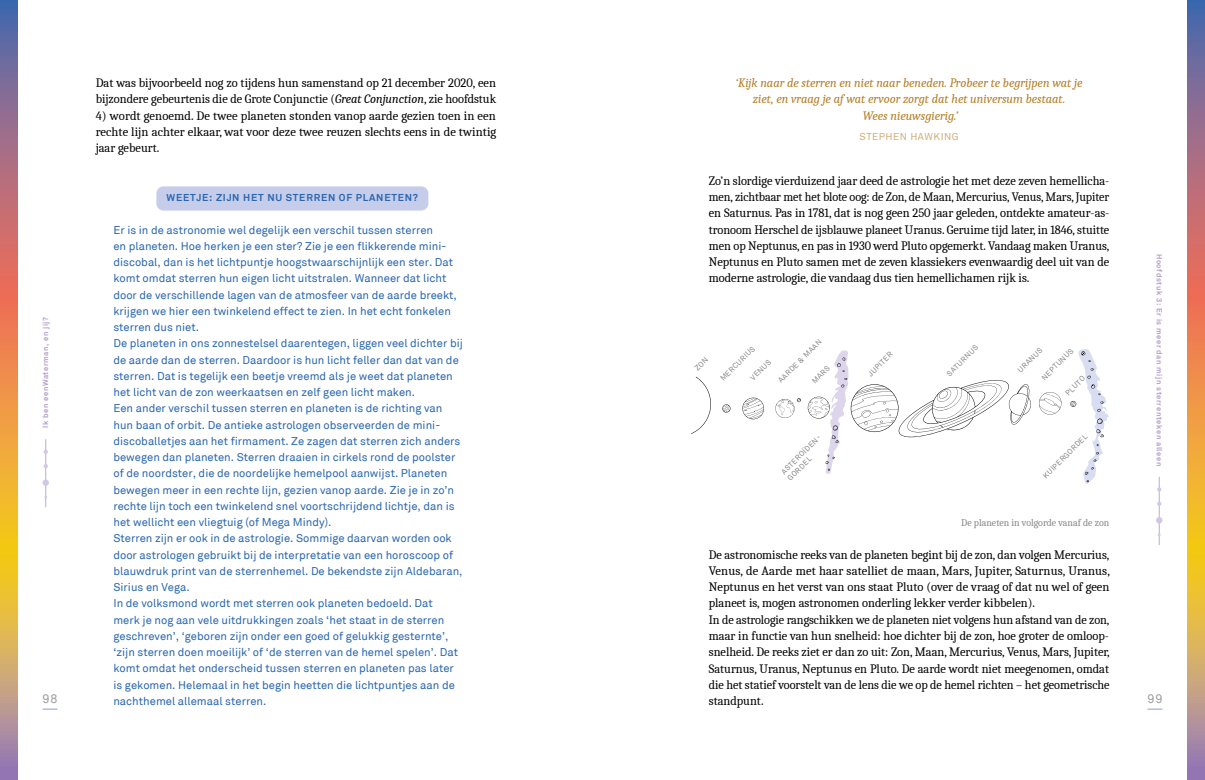
<style>
.page{position:relative;width:1205px;height:780px;background:#fff}
.page>*{position:absolute;margin:0;border:0;box-sizing:border-box;transform-origin:0 0}
.t1{font:12.5px/16.2px "Caladea";color:#000;text-align:justify}
.t2{font:italic 12.5px/16.2px "Caladea";color:#b47d25;text-align:center}
.t3{font:12.5px "Akkurat";color:#9d9d9c}
.t4{font:11.25px/16.2px "Akkurat";color:#2a66af}
.t5{font:700 10px "Akkurat";letter-spacing:.075em;color:#2a66af}
.t6{font:10px "Caladea";color:#878787}
.t7{font:10px "Akkurat";letter-spacing:.05em;color:#d1ad78}
.t8{font:7.5px/8.8px "Akkurat";color:#878787}
.t9{font:700 7.5px "Akkurat";letter-spacing:.075em;color:#b19ecc}
.s1{font-style:italic}
</style>
<div class="page">
<svg style="left:43px;top:708px;width:14px;height:1px"></svg>
<svg style="left:1147px;top:708px;width:15px;height:1px"></svg>
<hr style="left:1159px;top:477px;width:1px;height:68px;background:#bcacd4">
<svg style="left:1157px;top:501px;width:4px;height:5px"></svg>
<svg style="left:1156px;top:517px;width:6px;height:6px"></svg>
<svg style="left:1157px;top:487px;width:4px;height:4px"></svg>
<hr style="left:45px;top:439px;width:1px;height:68px;background:#bcacd4">
<svg style="left:44px;top:464px;width:4px;height:4px"></svg>
<div style="left:43px;top:479px;width:6px;height:7px;background:#d2c7e4;border-radius:50%"></div>
<svg style="left:44px;top:449px;width:4px;height:5px"></svg>
<svg style="left:1187px;top:0;width:18px;height:780px;background:#c68d66"></svg>
<svg style="left:0;top:0;width:18px;height:780px;background:#c68d66"></svg>
<div style="left:156px;top:186px;width:272px;height:24px;background:#c6cdea;border-radius:7px"></div>
<svg style="left:742px;top:397px;width:22px;height:22px"></svg>
<svg style="left:722px;top:404px;width:8px;height:8px"></svg>
<svg style="left:775px;top:398px;width:26px;height:20px"></svg>
<svg style="left:808px;top:350px;width:223px;height:124px"></svg>
<svg style="left:1070px;top:349px;width:39px;height:135px"></svg>
<svg style="left:1039px;top:392px;width:22px;height:22px"></svg>
<svg style="left:691px;top:376px;width:20px;height:58px"></svg>
<p class="t1" style="left:96px;top:75px;width:402px">Dat was bijvoorbeeld nog zo tijdens hun samenstand op 21 december 2020, een bijzondere gebeurtenis die de Grote Conjunctie (<span class="s1">Great Conjunction</span>, zie hoofdstuk</p>
<p class="t1" style="left:96px;top:107px;width:402px">4) wordt genoemd. De twee planeten stonden vanop aarde gezien toen in een rechte lijn achter elkaar, wat voor deze twee reuzen slechts eens in de twintig jaar gebeurt.</p>
<p class="t5" style="left:167px;top:191px;width:253px">WEETJE: ZIJN HET NU STERREN OF PLANETEN?</p>
<p class="t4" style="left:113px;top:222px;width:351px">Er is in de astronomie wel degelijk een verschil tussen sterren<br>en planeten. Hoe herken je een ster? Zie je een flikkerende mini&shy;discobal, dan is het lichtpuntje hoogstwaarschijnlijk een ster. Dat komt omdat sterren hun eigen licht uitstralen. Wanneer dat licht door de verschillende lagen van de atmosfeer van de aarde breekt, krijgen we hier een twinkelend effect te zien. In het echt fonkelen sterren dus niet.<br>De planeten in ons zonnestelsel daarentegen, liggen veel dichter bij de aarde dan de sterren. Daardoor is hun licht feller dan dat van de sterren. Dat is tegelijk een beetje vreemd als je weet dat planeten het licht van de zon weerkaatsen en zelf geen licht maken.<br>Een ander verschil tussen sterren en planeten is de richting van hun baan of orbit. De antieke astrologen observeerden de mini&shy;discoballetjes aan het firmament. Ze zagen dat sterren zich anders bewegen dan planeten. Sterren draaien in cirkels rond de poolster of de noordster, die de noordelijke hemelpool aanwijst. Planeten bewegen meer in een rechte lijn, gezien vanop aarde. Zie je in zo’n rechte lijn toch een twinkelend snel voortschrijdend lichtje, dan is het wellicht een vliegtuig (of Mega Mindy).<br>Sterren zijn er ook in de astrologie. Sommige daarvan worden ook door astrologen gebruikt bij de interpretatie van een horoscoop of blauwdruk print van de sterrenhemel. De bekendste zijn Aldebaran, Sirius en Vega.<br>In de volksmond wordt met sterren ook planeten bedoeld. Dat<br>merk je nog aan vele uitdrukkingen zoals ‘het staat in de sterren geschreven’, ‘geboren zijn onder een goed of gelukkig gesternte’, ‘zijn sterren doen moeilijk’ of ‘de sterren van de hemel spelen’. Dat komt omdat het onderscheid tussen sterren en planeten pas later is gekomen. Helemaal in het begin heetten die lichtpuntjes aan de nachthemel allemaal sterren.</p>
<p class="t2" style="left:735px;top:74px;width:348px">‘Kijk naar de sterren en niet naar beneden. Probeer te begrijpen wat je ziet, en vraag je af wat ervoor zorgt dat het universum bestaat.<br>Wees nieuwsgierig.’</p>
<p class="t7" style="left:859px;top:130px;width:101px">STEPHEN HAWKING</p>
<p class="t1" style="left:709px;top:172px;width:402px">Zo’n slordige vierduizend jaar deed de astrologie het met deze zeven hemellicha&shy;men, zichtbaar met het blote oog: de Zon, de Maan, Mercurius, Venus, Mars, Jupiter en Saturnus. Pas in 1781, dat is nog geen 250 jaar geleden, ontdekte amateur-as&shy;tronoom Herschel de ijsblauwe planeet Uranus. Geruime tijd later, in 1846, stuitte men op Neptunus, en pas in 1930 werd Pluto opgemerkt. Vandaag maken Uranus, Neptunus en Pluto samen met de zeven klassiekers evenwaardig deel uit van de moderne astrologie, die vandaag dus tien hemellichamen rijk is.</p>
<p class="t9" style="left:1164px;top:253px;width:214px;rotate:90deg">Hoofdstuk 3: Er is meer dan mijn sterrenteken alleen</p>
<p class="t9" style="left:41px;top:427px;width:112px;rotate:-90deg">Ik ben eenWaterman, en jij?</p>
<p class="t8" style="left:776px;top:378px;width:59px;rotate:-45deg">AARDE &amp; MAAN</p>
<p class="t8" style="left:866px;top:372px;width:33px;rotate:-45deg">JUPITER</p>
<p class="t8" style="left:945px;top:372px;width:43px;rotate:-45deg">SATURNUS</p>
<p class="t8" style="left:1016px;top:368px;width:33px;rotate:-45deg">URANUS</p>
<p class="t8" style="left:1040px;top:376px;width:43px;rotate:-45deg">NEPTUNUS</p>
<p class="t8" style="left:718px;top:376px;width:47px;rotate:-45deg">MERCURIUS</p>
<p class="t8" style="left:749px;top:376px;width:27px;rotate:-45deg">VENUS</p>
<p class="t8" style="left:810px;top:379px;width:23px;rotate:-45deg">MARS</p>
<p class="t8" style="left:1063px;top:391px;width:26px;rotate:-45deg">PLUTO</p>
<p class="t8" style="left:779px;top:470px;width:54px;rotate:-45deg">ASTEROÏDEN-<br>GORDEL</p>
<p class="t8" style="left:1041px;top:474px;width:61px;rotate:-45deg">KUIPERGORDEL</p>
<p class="t6" style="left:961px;top:517px;width:150px">De planeten in volgorde vanaf de zon</p>
<p class="t1" style="left:709px;top:546px;width:403px;text-align:left">De astronomische reeks van de planeten begint bij de zon, dan volgen Mercurius, Venus, de Aarde met haar satelliet de maan, Mars, Jupiter, Saturnus, Uranus, Neptunus en het verst van ons staat Pluto (over de vraag of dat nu wel of geen planeet is, mogen astronomen onderling lekker verder kibbelen).<br>In de astrologie rangschikken we de planeten niet volgens hun afstand van de zon, maar in functie van hun snelheid: hoe dichter bij de zon, hoe groter de omloop&shy;snelheid. De reeks ziet er dan zo uit: Zon, Maan, Mercurius, Venus, Mars, Jupiter, Saturnus, Uranus, Neptunus en Pluto. De aarde wordt niet meegenomen, omdat die het statief voorstelt van de lens die we op de hemel richten – het geometrische standpunt.</p>
<p class="t3" style="left:43px;top:691px;width:16px">98</p>
<p class="t3" style="left:1147px;top:691px;width:16px">99</p>
</div>
